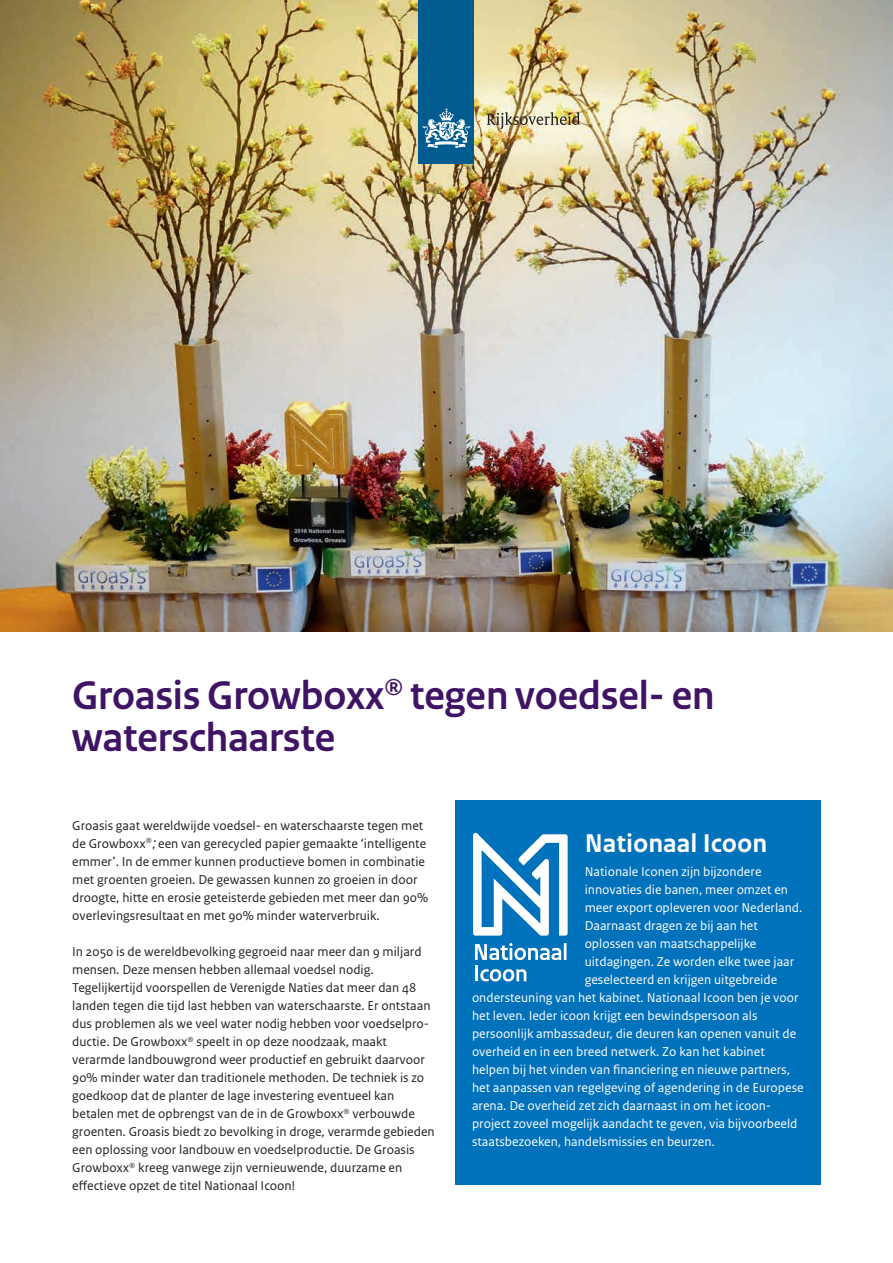
<style>
.page{position:relative;width:893px;height:1263px;background:#fff}
.page>*{position:absolute;margin:0;border:0;box-sizing:border-box;transform-origin:0 0}
._03_RO_Kop{font:700 42px/42px "Rijksoverheid Sans Heading";color:#3f1464}
._10_RO_Broodtekst_Sa{font:700 27px "Rijksoverheid Sans Text";color:#fff}
._10_RO_Broodtekst_Sa-2{font:13.5px/18px "Rijksoverheid Sans Text";color:#231f20}
._10_RO_Broodtekst_Sa-3{font:13.5px "Rijksoverheid Sans Text";color:#fff}
</style>
<div class="page">
<img style="left:0;top:0;width:893px;height:631px">
<div style="left:455px;top:800px;width:366px;height:384px;background:#0071bb"></div>
<svg style="left:473px;top:832px;width:95px;height:104px"></svg>
<hr style="left:475px;top:965px;width:3px;height:16px;background:#fff">
<svg style="left:475px;top:943px;width:91px;height:17px"></svg>
<svg style="left:480px;top:969px;width:46px;height:12px"></svg>
<div style="left:419px;top:0;width:55px;height:164px;background:#005b8f"></div>
<svg style="left:423px;top:108px;width:47px;height:40px"></svg>
<img style="left:487px;top:112px;width:93px;height:17px">
<p class="_03_RO_Kop" style="left:72px;top:675px;width:644px">Groasis Growboxx<sup>®</sup> tegen voedsel- en waterschaarste</p>
<p class="_10_RO_Broodtekst_Sa-2" style="left:72px;top:817px;width:357px">Groasis gaat wereldwijde voedsel- en waterschaarste tegen met de Growboxx<sup>®</sup>, een van gerecycled papier gemaakte ‘intelligente emmer’. In de emmer kunnen productieve bomen in combinatie met groenten groeien. De gewassen kunnen zo groeien in door droogte, hitte en erosie geteisterde gebieden met meer dan 90% overlevingsresultaat en met 90% minder waterverbruik.</p>
<p class="_10_RO_Broodtekst_Sa-2" style="left:72px;top:943px;width:364px">In 2050 is de wereldbevolking gegroeid naar meer dan 9 miljard mensen. Deze mensen hebben allemaal voedsel nodig.<br>Tegelijkertijd voorspellen de Verenigde Naties dat meer dan 48 landen tegen die tijd last hebben van waterschaarste. Er ontstaan dus problemen als we veel water nodig hebben voor voedselpro&shy;ductie. De Growboxx<sup>®</sup> speelt in op deze noodzaak, maakt verarmde landbouwgrond weer productief en gebruikt daarvoor 90% minder water dan traditionele methoden. De techniek is zo goedkoop dat de planter de lage investering eventueel kan betalen met de opbrengst van de in de Growboxx<sup>®</sup> verbouwde groenten. Groasis biedt zo bevolking in droge, verarmde gebieden een oplossing voor landbouw en voedselproductie. De Groasis Growboxx<sup>®</sup> kreeg vanwege zijn vernieuwende, duurzame en effectieve opzet de titel Nationaal Icoon!</p>
<p class="_10_RO_Broodtekst_Sa" style="left:585px;top:828px;width:184px">Nationaal Icoon</p>
<p class="_10_RO_Broodtekst_Sa-3" style="left:585px;top:864px;width:178px">Nationale Iconen zijn bijzondere</p>
<p class="_10_RO_Broodtekst_Sa-3" style="left:585px;top:882px;width:205px">innovaties die banen, meer omzet en</p>
<p class="_10_RO_Broodtekst_Sa-3" style="left:585px;top:900px;width:219px">meer export opleveren voor Nederland.</p>
<p class="_10_RO_Broodtekst_Sa-3" style="left:585px;top:918px;width:175px">Daarnaast dragen ze bij aan het</p>
<p class="_10_RO_Broodtekst_Sa-3" style="left:585px;top:936px;width:173px">oplossen van maatschappelijke</p>
<p class="_10_RO_Broodtekst_Sa-3" style="left:585px;top:954px;width:211px">uitdagingen. Ze worden elke twee jaar</p>
<p class="_10_RO_Broodtekst_Sa-3" style="left:585px;top:972px;width:194px">geselecteerd en krijgen uitgebreide</p>
<p class="_10_RO_Broodtekst_Sa-3" style="left:472px;top:990px;width:328px">ondersteuning van het kabinet. Nationaal Icoon ben je voor</p>
<p class="_10_RO_Broodtekst_Sa-3" style="left:472px;top:1008px;width:287px">het leven. Ieder icoon krijgt een bewindspersoon als</p>
<p class="_10_RO_Broodtekst_Sa-3" style="left:472px;top:1026px;width:326px">persoonlijk ambassadeur, die deuren kan openen vanuit de</p>
<p class="_10_RO_Broodtekst_Sa-3" style="left:472px;top:1044px;width:294px">overheid en in een breed netwerk. Zo kan het kabinet</p>
<p class="_10_RO_Broodtekst_Sa-3" style="left:472px;top:1062px;width:319px">helpen bij het vinden van financiering en nieuwe partners,</p>
<p class="_10_RO_Broodtekst_Sa-3" style="left:472px;top:1080px;width:333px">het aanpassen van regelgeving of agendering in de Europese</p>
<p class="_10_RO_Broodtekst_Sa-3" style="left:472px;top:1098px;width:301px">arena. De overheid zet zich daarnaast in om het icoon-</p>
<p class="_10_RO_Broodtekst_Sa-3" style="left:472px;top:1116px;width:327px">project zoveel mogelijk aandacht te geven, via bijvoorbeeld</p>
<p class="_10_RO_Broodtekst_Sa-3" style="left:472px;top:1134px;width:244px">staatsbezoeken, handelsmissies en beurzen.</p>
</div>
